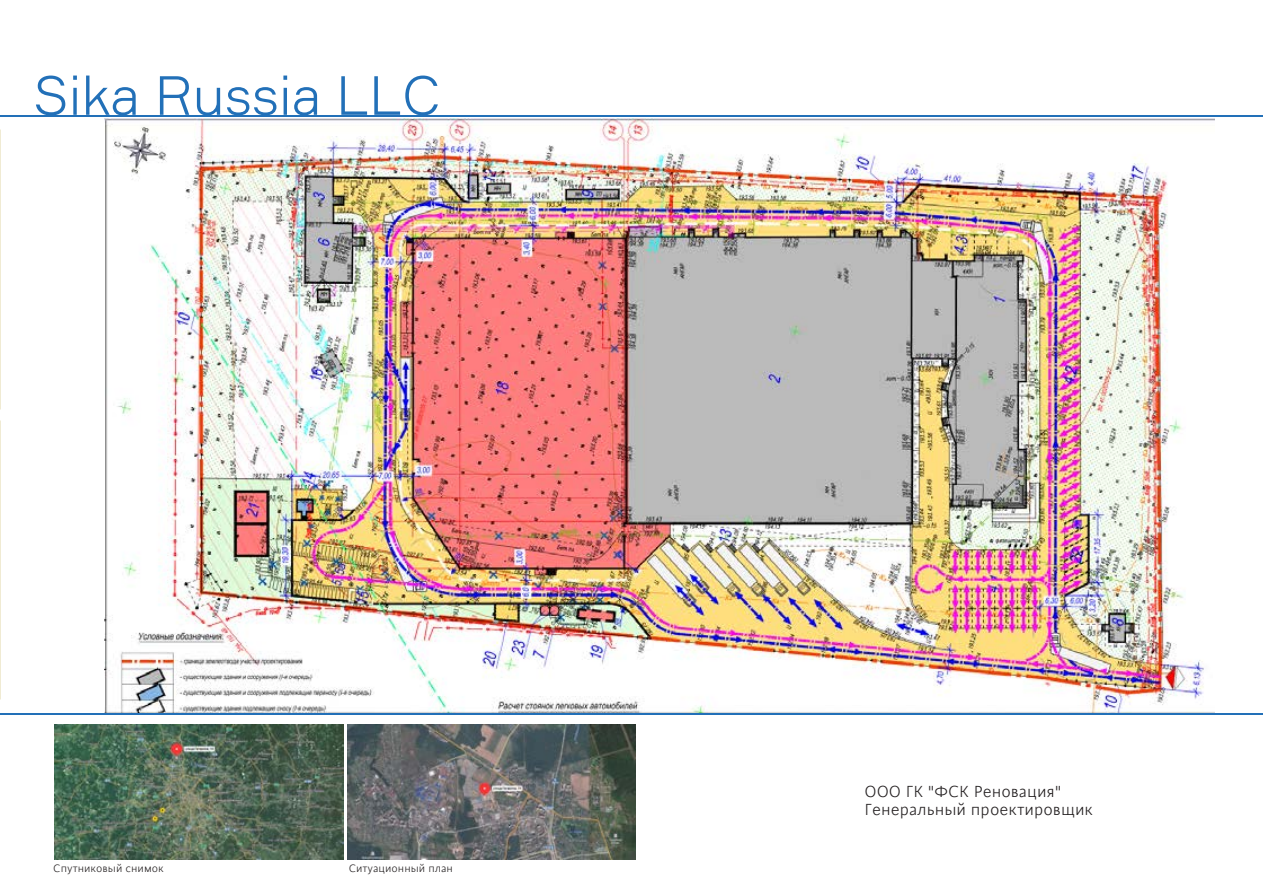
<style>
.page{position:relative;width:1263px;height:893px;background:#fff}
.page>*{position:absolute;margin:0;border:0;box-sizing:border-box;transform-origin:0 0}
.t1{font:300 54px "Formular";color:#2270b8}
.t2{font:300 18px/18.1px "Cinta";color:#231f20}
.t3{font:300 12px "Cinta";color:#231f20}
</style>
<div class="page">
<hr style="left:0;top:115px;width:1263px;height:2px;background:#2270b8">
<hr style="left:0;top:713px;width:1263px;height:2px;background:#2270b8">
<img style="left:0;top:130px;width:1px;height:279px">
<img style="left:0;top:421px;width:1px;height:279px">
<img style="left:104px;top:119px;width:1110px;height:593px">
<img style="left:348px;top:725px;width:288px;height:134px">
<img style="left:55px;top:724px;width:289px;height:135px">
<h1 class="t1" style="left:33px;top:63px;width:409px">Sika Russia LLC</h1>
<p class="t3" style="left:53px;top:862px;width:112px">Спутниковый снимок</p>
<p class="t3" style="left:349px;top:862px;width:106px">Ситуационный план</p>
<p class="t2" style="left:864px;top:783px;width:230px">ООО ГК "ФСК Реновация"<br>Генеральный проектировщик</p>
</div>
